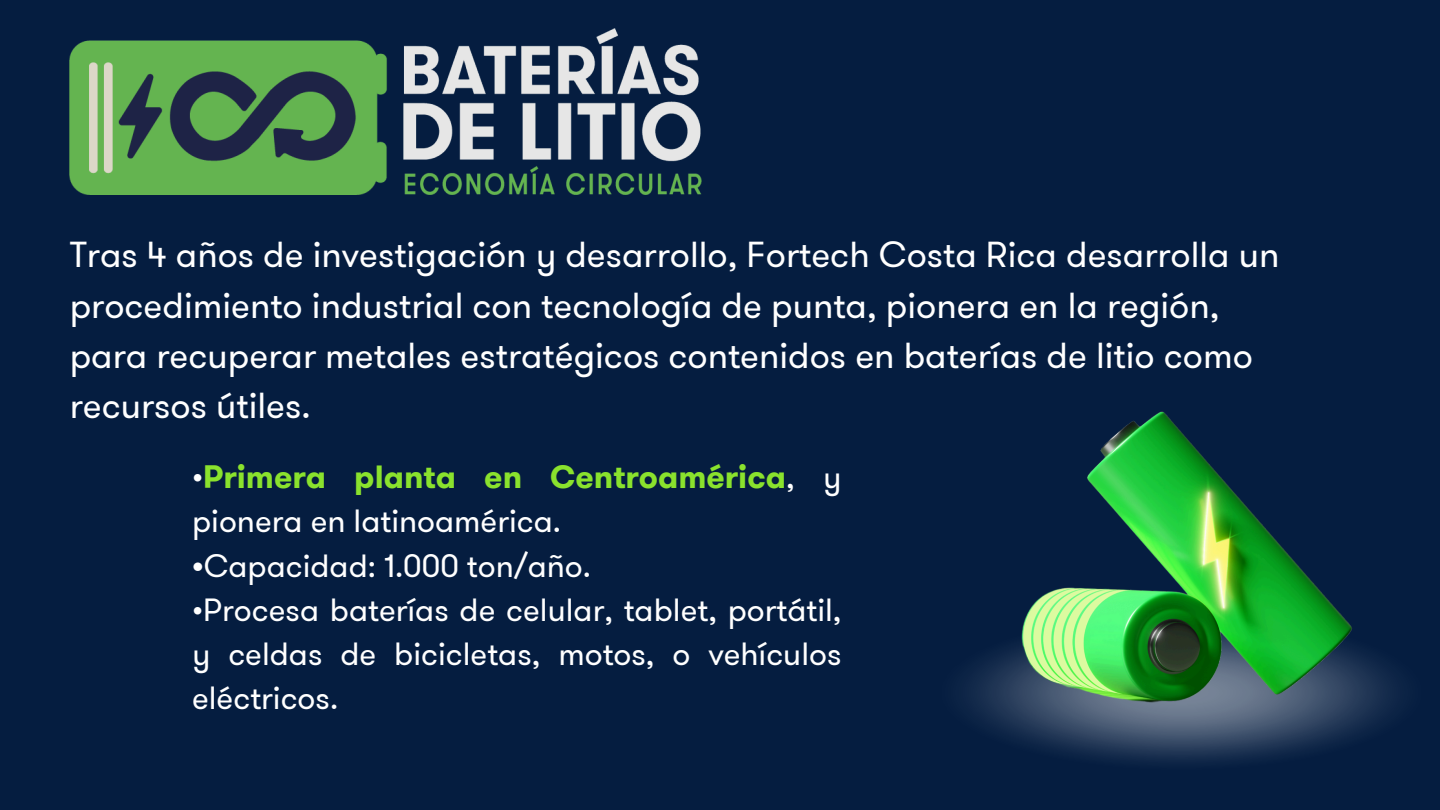
<style>
.page{position:relative;width:1440px;height:810px;background:#051d40}
.page>*{position:absolute;margin:0;border:0;box-sizing:border-box;transform-origin:0 0}
.t1{font:36px/50.2px "GT Walsheim";color:#fff}
.t2{font:32px/44.2px "GT Walsheim";color:#fff;text-align:justify}
.t3{font:700 32px/44.2px "GT Walsheim";color:#8ae22d}
.s1{font-weight:400;color:#fff}
.s2{font-weight:700}
</style>
<div class="page">
<svg style="left:967px;top:650px;width:429px;height:85px;fill:#12294a"></svg>
<img style="left:1013px;top:411px;width:354px;height:351px">
<img style="left:70px;top:29px;width:632px;height:166px">
<p class="t1" style="left:70px;top:230px;width:1211px">Tras 4 años de investigación y desarrollo, Fortech Costa Rica desarrolla un procedimiento industrial con tecnología de punta, pionera en la región, para recuperar metales estratégicos contenidos en baterías de litio como recursos útiles.</p>
<p class="t3" style="left:192px;top:455px;width:651px"><span class="s1">•</span>Primera planta en Centroamérica<span class="s1">, y pionera en latinoamérica.</span></p>
<p class="t2" style="left:192px;top:544px;width:400px"><span class="s2">•</span>Capacidad: 1.000 ton/año.</p>
<p class="t2" style="left:192px;top:588px;width:651px">•Procesa baterías de celular, tablet, portátil, y celdas de bicicletas, motos, o vehículos eléctricos.</p>
</div>
